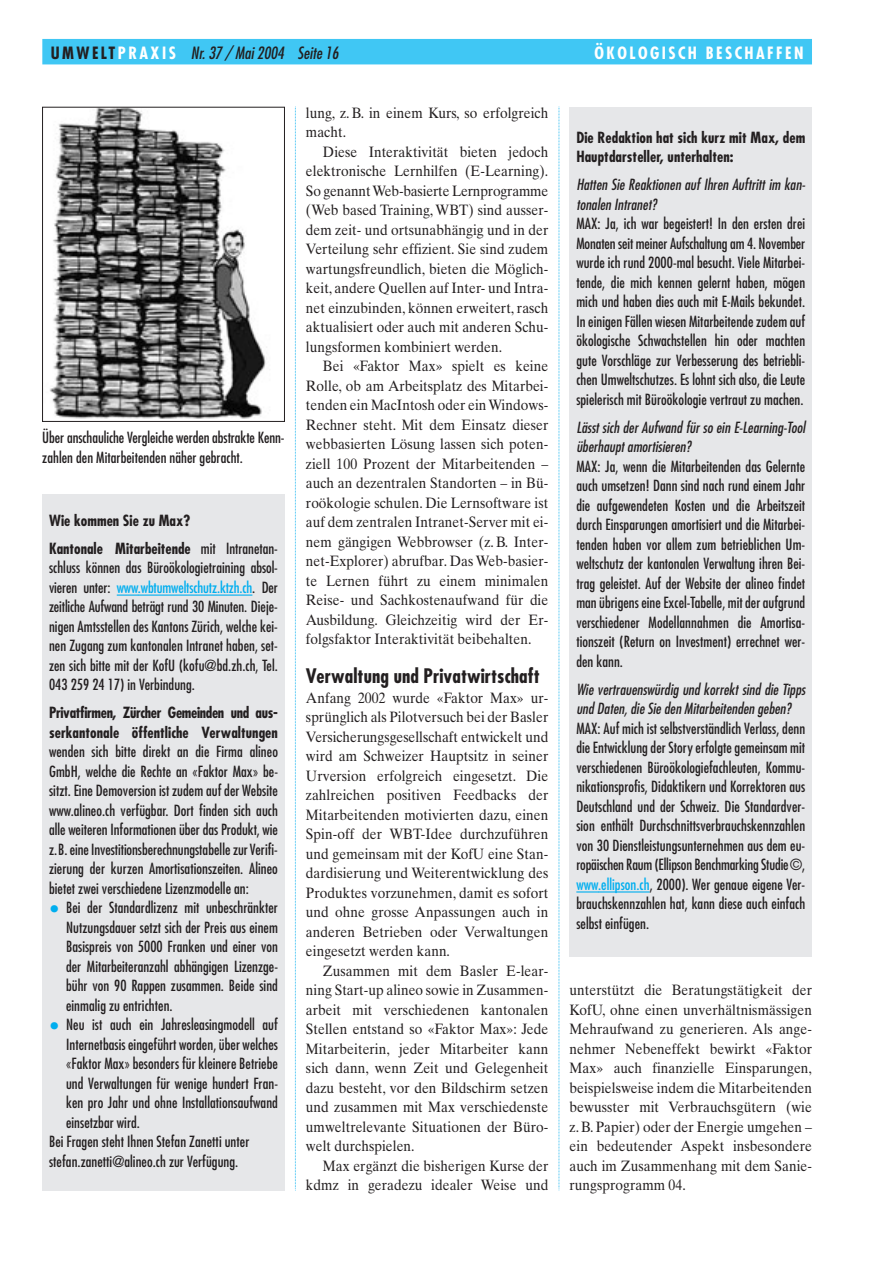
<style>
.page{position:relative;width:893px;height:1263px;background:#fff}
.page>*{position:absolute;margin:0;border:0;box-sizing:border-box;transform-origin:0 0}
.t1{font:700 condensed 19.5px "Futura";letter-spacing:.005em;color:#231f20}
.t2{font:italic condensed 16.5px "Futura";color:#231f20}
.t3{font:700 condensed 16.5px "Futura";letter-spacing:.145em;color:#fff}
.t4{font:condensed 15px/19.5px "Futura";letter-spacing:.005em;color:#231f20;text-align:justify}
.t5{font:15px/19.5px "Times Ten";letter-spacing:.005em;color:#231f20;text-align:justify;scale:.91 1}
.t6{font:italic condensed 15px/19.5px "Futura";letter-spacing:.005em;color:#231f20}
.t7{font:700 condensed 15px/19.5px "Futura";letter-spacing:.005em;color:#231f20}
.s1{font-weight:700;font-style:normal}
.s2{font-weight:700;font-style:normal;color:#fff}
.s3{font-weight:400}
.s4{color:#00aeef}
.s5{font-family:"Times Ten";font-stretch:normal;font-size:21px;color:#00aeef}
</style>
<div class="page">
<div style="left:42px;top:39px;width:770px;height:25px;background:#40c7f4"></div>
<svg style="left:559px;top:107px;width:1px;height:1083px"></svg>
<svg style="left:295px;top:107px;width:1px;height:1084px"></svg>
<img style="left:50px;top:109px;width:216px;height:310px">
<div style="left:42px;top:107px;width:243px;height:315px;border:1px solid #231f20"></div>
<div style="left:570px;top:107px;width:242px;height:849px;background:#e6e7e9"></div>
<svg style="left:576px;top:891px;width:22px;height:1px"></svg>
<hr style="left:598px;top:891px;width:52px;height:1px;background:#00aeef">
<div style="left:42px;top:494px;width:243px;height:696px;background:#e6e7e9"></div>
<hr style="left:117px;top:594px;width:21px;height:2px;background:#00aeef">
<hr style="left:138px;top:594px;width:114px;height:2px;background:#00aeef">
<p class="t2" style="left:51px;top:45px;width:292px"><span class="s1">U M W E L T</span> <span class="s2">P R A X I S</span> Nr.37 / Mai2004 Seite 16</p>
<p class="t3" style="left:594px;top:46px;width:211px">ÖKOLOGISCH BESCHAFFEN</p>
<p class="t4" style="left:42px;top:429px;width:244px">Über anschauliche Vergleiche werden abstrakte Kenn&shy;zahlen den Mitarbeitenden näher gebracht.</p>
<p class="t7" style="left:49px;top:508px;width:230px;line-height:28px">Wie kommen Sie zu Max?<br>Kantonale Mitarbeitende <span class="s3">mit Intranetan-</span></p>
<p class="t4" style="left:49px;top:559px;width:230px">schluss können das Büroökologietraining absol&shy;vieren unter: <span class="s4">www.wbtumweltschutz.ktzh.ch</span>. Der zeitliche Aufwand beträgt rund 30 Minuten. Dieje&shy;nigen Amtsstellen des Kantons Zürich, welche kei&shy;nen Zugang zum kantonalen Intranet haben, set&shy;zen sich bitte mit der KofU (kofu@bd.zh.ch, Tel.<br>043 259 24 17) in Verbindung.</p>
<p class="t7" style="left:49px;top:704px;width:230px">Privatfirmen, Zürcher Gemeinden und aus&shy;serkantonale öffentliche Verwaltungen</p>
<p class="t4" style="left:49px;top:743px;width:230px">wenden sich bitte direkt an die Firma alineo GmbH, welche die Rechte an «Faktor Max» be&shy;sitzt. Eine Demoversion ist zudem auf der Website www.alineo.ch verfügbar. Dort finden sich auch alle weiteren Informationen über das Produkt, wie z.B. eine Investitionsberechnungstabelle zur Verifi&shy;zierung der kurzen Amortisationszeiten. Alineo bietet zwei verschiedene Lizenzmodelle an:</p>
<p class="t4" style="left:66px;top:899px;width:213px;text-indent:-17px"><span class="s5">•</span> Bei der Standardlizenz mit unbeschränkter Nutzungsdauer setzt sich der Preis aus einem Basispreis von 5000 Franken und einer von der Mitarbeiteranzahl abhängigen Lizenzge&shy;bühr von 90 Rappen zusammen. Beide sind einmalig zu entrichten.</p>
<p class="t4" style="left:49px;top:1016px;width:230px"><span class="s5">•</span> Neu ist auch ein Jahresleasingmodell auf</p>
<p class="t4" style="left:66px;top:1036px;width:213px">Internetbasis eingeführt worden, über welches</p>
<p class="t4" style="left:66px;top:1055px;width:213px">«Faktor Max» besonders für kleinere Betriebe</p>
<p class="t4" style="left:66px;top:1075px;width:213px">und Verwaltungen für wenige hundert Fran-</p>
<p class="t4" style="left:66px;top:1094px;width:213px">ken pro Jahr und ohne Installationsaufwand</p>
<p class="t4" style="left:66px;top:1114px;width:75px">einsetzbar wird.</p>
<p class="t4" style="left:49px;top:1133px;width:202px">Bei Fragen steht Ihnen Stefan Zanetti unter</p>
<p class="t4" style="left:49px;top:1153px;width:191px">stefan.zanetti@alineo.ch zur Verfügung.</p>
<p class="t5" style="left:306px;top:104px;width:268px">lung, z. B. in einem Kurs, so erfolgreich macht.</p>
<p class="t5" style="left:306px;top:143px;width:268px;text-indent:17px">Diese Interaktivität bieten jedoch elektronische Lernhilfen (E-Learning).<br>So genannt Web-basierte Lernprogramme (Web based Training, WBT) sind ausser&shy;dem zeit- und ortsunabhängig und in der Verteilung sehr effizient. Sie sind zudem wartungsfreundlich, bieten die Möglich&shy;keit, andere Quellen auf Inter- und Intra&shy;net einzubinden, können erweitert, rasch aktualisiert oder auch mit anderen Schu&shy;lungsformen kombiniert werden.</p>
<p class="t5" style="left:306px;top:358px;width:268px;text-indent:17px">Bei «Faktor Max» spielt es keine Rolle, ob am Arbeitsplatz des Mitarbei&shy;tenden ein MacIntosh oder ein Windows-Rechner steht. Mit dem Einsatz dieser webbasierten Lösung lassen sich poten&shy;ziell 100 Prozent der Mitarbeitenden – auch an dezentralen Standorten – in Bü&shy;roökologie schulen. Die Lernsoftware ist auf dem zentralen Intranet-Server mit ei&shy;nem gängigen Webbrowser (z. B. Inter&shy;net-Explorer) abrufbar. Das Web-basier&shy;te Lernen führt zu einem minimalen Reise- und Sachkostenaufwand für die Ausbildung. Gleichzeitig wird der Er&shy;folgsfaktor Interaktivität beibehalten.</p>
<h1 class="t1" style="left:306px;top:667px;width:235px">Verwaltung und Privatwirtschaft</h1>
<p class="t5" style="left:306px;top:689px;width:268px">Anfang 2002 wurde «Faktor Max» ur&shy;sprünglich als Pilotversuch bei der Basler Versicherungsgesellschaft entwickelt und wird am Schweizer Hauptsitz in seiner Urversion erfolgreich eingesetzt. Die zahlreichen positiven Feedbacks der Mitarbeitenden motivierten dazu, einen Spin-off der WBT-Idee durchzuführen und gemeinsam mit der KofU eine Stan&shy;dardisierung und Weiterentwicklung des Produktes vorzunehmen, damit es sofort und ohne grosse Anpassungen auch in anderen Betrieben oder Verwaltungen eingesetzt werden kann.</p>
<p class="t5" style="left:306px;top:962px;width:268px;text-indent:17px">Zusammen mit dem Basler E-lear&shy;ning Start-up alineo sowie in Zusammen&shy;arbeit mit verschiedenen kantonalen Stellen entstand so «Faktor Max»: Jede Mitarbeiterin, jeder Mitarbeiter kann sich dann, wenn Zeit und Gelegenheit dazu besteht, vor den Bildschirm setzen und zusammen mit Max verschiedenste umweltrelevante Situationen der Büro&shy;welt durchspielen.</p>
<p class="t5" style="left:306px;top:1157px;width:268px;text-align:right">Max ergänzt die bisherigen Kurse der kdmz in geradezu idealer Weise und</p>
<p class="t7" style="left:576px;top:129px;width:230px">Die Redaktion hat sich kurz mit Max, dem<br>Hauptdarsteller, unterhalten:</p>
<p class="t6" style="left:576px;top:176px;width:233px">Hatten Sie Reaktionen auf Ihren Auftritt im kan&shy;tonalen Intranet?</p>
<p class="t4" style="left:576px;top:215px;width:230px">MAX: Ja, ich war begeistert! In den ersten drei Monaten seit meiner Aufschaltung am 4. November wurde ich rund 2000-mal besucht. Viele Mitarbei&shy;tende, die mich kennen gelernt haben, mögen mich und haben dies auch mit E-Mails bekundet.<br>In einigen Fällen wiesen Mitarbeitende zudem auf ökologische Schwachstellen hin oder machten gute Vorschläge zur Verbesserung des betriebli&shy;chen Umweltschutzes. Es lohnt sich also, die Leute spielerisch mit Büroökologie vertraut zu machen.</p>
<p class="t6" style="left:576px;top:419px;width:233px">Lässt sich der Aufwand für so ein E-Learning-Tool überhauptamortisieren?</p>
<p class="t4" style="left:576px;top:458px;width:230px">MAX: Ja, wenn die Mitarbeitenden das Gelernte auch umsetzen! Dann sind nach rund einem Jahr die aufgewendeten Kosten und die Arbeitszeit durch Einsparungen amortisiert und die Mitarbei&shy;tenden haben vor allem zum betrieblichen Um&shy;weltschutz der kantonalen Verwaltung ihren Bei&shy;trag geleistet. Auf der Website der alineo findet man übrigens eine Excel-Tabelle, mit der aufgrund verschiedener Modellannahmen die Amortisa&shy;tionszeit (Return on Investment) errechnet wer&shy;den kann.</p>
<p class="t6" style="left:576px;top:681px;width:233px">Wie vertrauenswürdig und korrekt sind die Tipps und Daten,die Sie den Mitarbeitenden geben?</p>
<p class="t4" style="left:576px;top:720px;width:230px">MAX: Auf mich ist selbstverständlich Verlass, denn die Entwicklung der Story erfolgte gemeinsam mit verschiedenen Büroökologiefachleuten, Kommu&shy;nikationsprofis, Didaktikern und Korrektoren aus Deutschland und der Schweiz. Die Standardver&shy;sion enthält Durchschnittsverbrauchskennzahlen von 30 Dienstleistungsunternehmen aus dem eu&shy;ropäischen Raum (Ellipson Benchmarking Studie ©, <span class="s4">www.ellipson.ch</span>, 2000). Wer genaue eigene Ver&shy;brauchskennzahlen hat, kann diese auch einfach selbst einfügen.</p>
<p class="t5" style="left:570px;top:982px;width:268px">unterstützt die Beratungstätigkeit der KofU, ohne einen unverhältnismässigen Mehraufwand zu generieren. Als ange&shy;nehmer Nebeneffekt bewirkt «Faktor Max» auch finanzielle Einsparungen, beispielsweise indem die Mitarbeitenden bewusster mit Verbrauchsgütern (wie z. B. Papier) oder der Energie umgehen – ein bedeutender Aspekt insbesondere auch im Zusammenhang mit dem Sanie&shy;rungsprogramm 04.</p>
</div>
